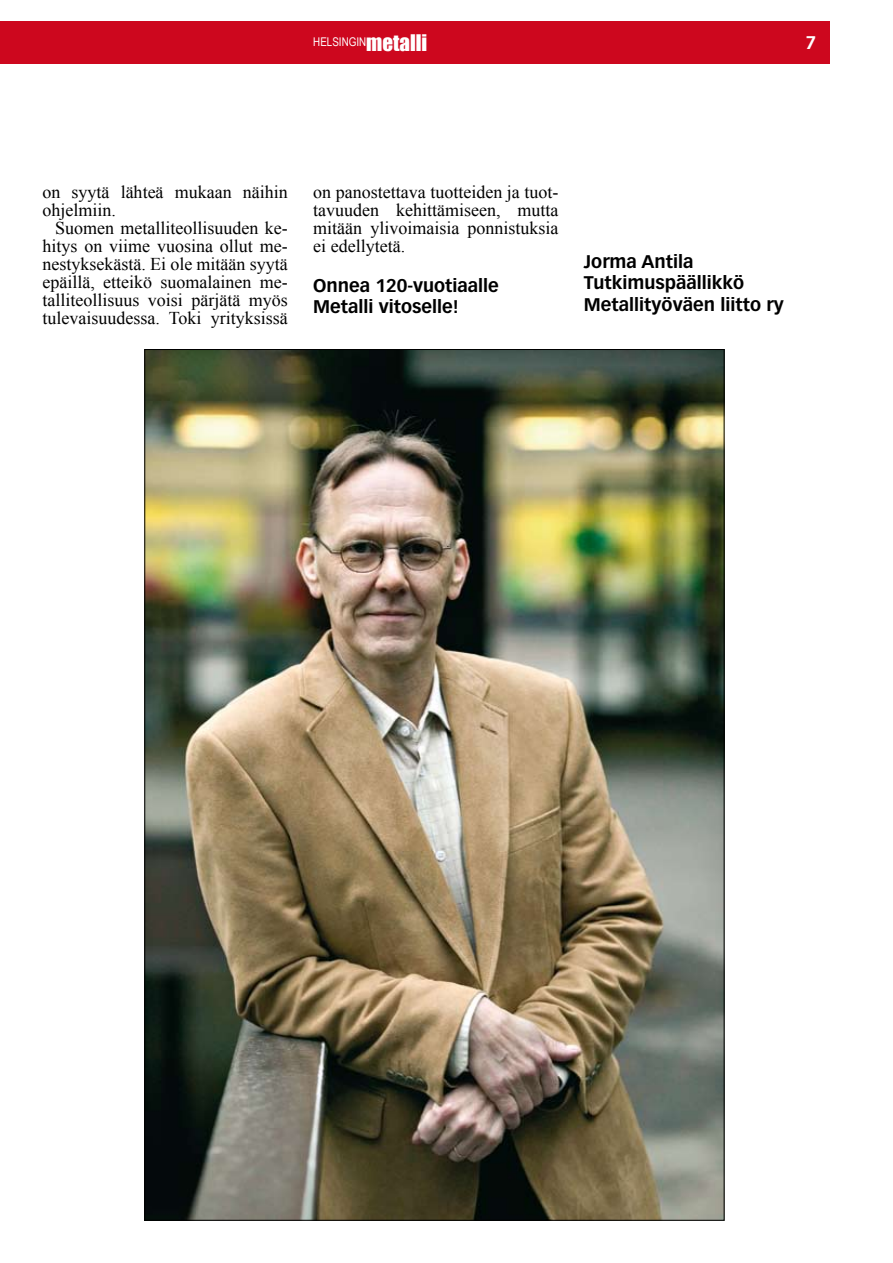
<style>
.page{position:relative;width:893px;height:1263px;background:#fff}
.page>*{position:absolute;margin:0;border:0;box-sizing:border-box;transform-origin:0 0}
.t1{font:18px/18px "Times New Roman";color:#000;text-align:justify}
.t2{font:700 18px/21.6px "Vectora LT Std";color:#000}
.t3{font:700 18px "Vectora LT Std";color:#fff}
.t4{font:12px "Arial Narrow";color:#fff}
.s1{font-family:"Impact";font-size:21px}
</style>
<div class="page">
<div style="left:0;top:21px;width:829px;height:43px;background:#cd071e"></div>
<img style="left:147px;top:351px;width:575px;height:867px">
<p class="t4" style="left:313px;top:33px;width:116px">HELSINGIN<span class="s1">metalli</span></p>
<p class="t3" style="left:806px;top:32px;width:12px">7</p>
<p class="t1" style="left:43px;top:183px;width:247px">on syytä lähteä mukaan näihin ohjelmiin.</p>
<p class="t1" style="left:43px;top:219px;width:247px;text-indent:13px">Suomen metalliteollisuuden ke&shy;hitys on viime vuosina ollut me&shy;nestyksekästä. Ei ole mitään syytä epäillä, etteikö suomalainen me&shy;talliteollisuus voisi pärjätä myös tulevaisuudessa. Toki yrityksissä</p>
<p class="t1" style="left:313px;top:183px;width:247px">on panostettava tuotteiden ja tuot&shy;tavuuden kehittämiseen, mutta mitään ylivoimaisia ponnistuksia ei edellytetä.</p>
<p class="t2" style="left:313px;top:274px;width:187px">Onnea 120-vuotiaalle<br>Metalli vitoselle!</p>
<p class="t2" style="left:584px;top:250px;width:201px">Jorma Antila<br>Tutkimuspäällikkö<br>Metallityöväen liitto ry</p>
</div>
